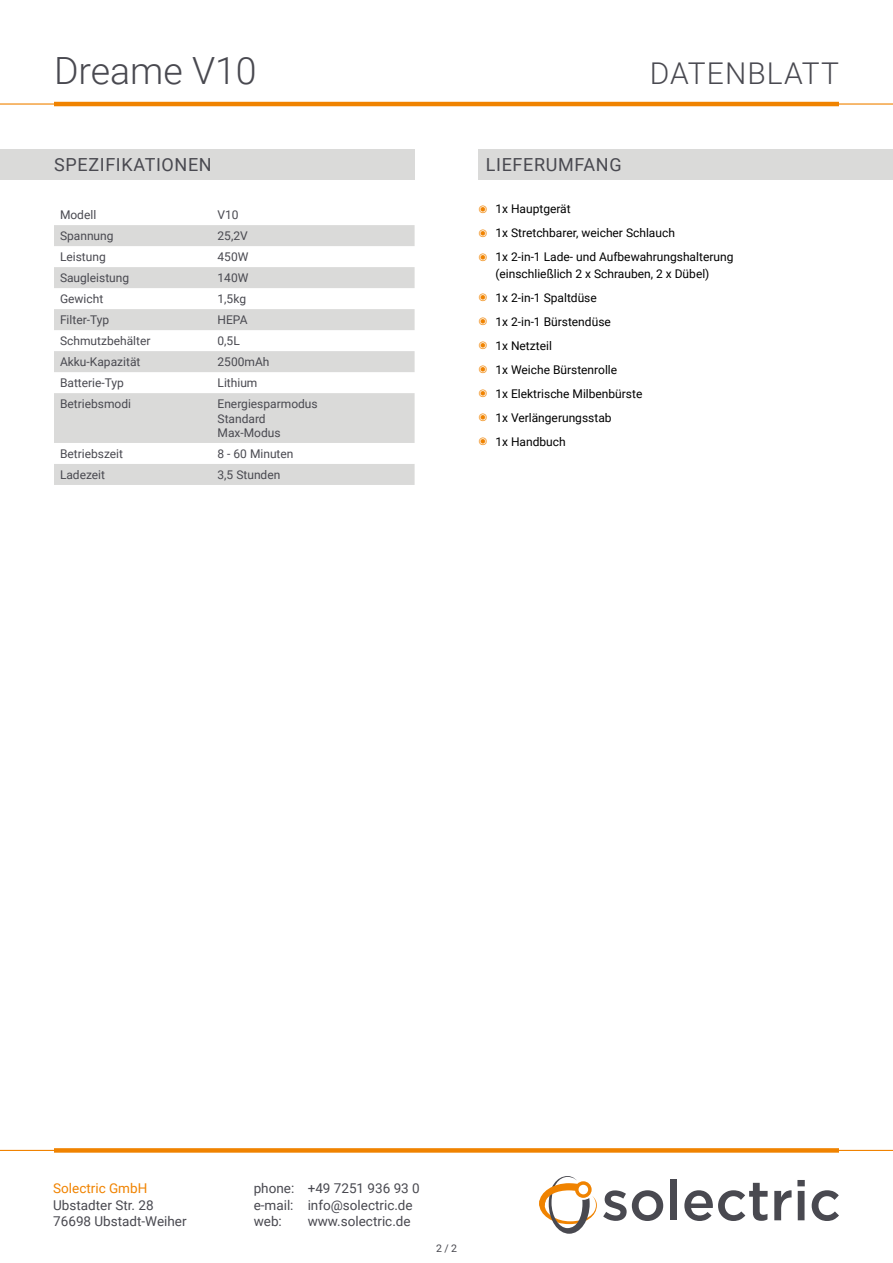
<style>
.page{position:relative;width:893px;height:1263px;background:#fff}
.page>*{position:absolute;margin:0;border:0;box-sizing:border-box;transform-origin:0 0}
.t1{font:300 37.5px "Roboto";color:#494950}
.t2{font:300 30px "Roboto";letter-spacing:.035em;color:#494950}
.t3{font:18px "Roboto";letter-spacing:.035em;color:#494950}
.t4{font:13.5px/16.5px "Roboto";color:#494950}
.t5{font:13.5px "Roboto";color:#f08300}
.t6{font:12px/24px "Roboto";color:#000}
.t7{font:12px/14.4px "Roboto";color:#494950}
.t8{font:10.5px "Roboto";color:#494950}
.s1{color:#f08300}
</style>
<div class="page">
<hr style="left:0;top:103px;width:893px;height:2px;background:#f08300">
<hr style="left:54px;top:102px;width:785px;height:4px;background:#f08300">
<hr style="left:0;top:1150px;width:893px;height:1px;background:#f08300">
<svg style="left:603px;top:1190px;width:60px;height:31px"></svg>
<div style="left:670px;top:1179px;width:7px;height:41px;background:#494950"></div>
<svg style="left:684px;top:1183px;width:84px;height:38px"></svg>
<svg style="left:774px;top:1190px;width:17px;height:30px"></svg>
<svg style="left:797px;top:1180px;width:8px;height:40px"></svg>
<svg style="left:812px;top:1190px;width:27px;height:31px"></svg>
<svg style="left:539px;top:1176px;width:58px;height:58px"></svg>
<div style="left:54px;top:1148px;width:785px;height:5px;background:#f08300"></div>
<svg style="left:54px;top:225px;width:361px;height:260px;fill:#dadad9"></svg>
<div style="left:478px;top:149px;width:415px;height:30px;background:#dadad9"></div>
<div style="left:0;top:149px;width:415px;height:30px;background:#dadad9"></div>
<h1 class="t1" style="left:54px;top:50px;width:204px">Dreame V10</h1>
<h2 class="t2" style="left:650px;top:57px;width:191px">DATENBLATT</h2>
<h3 class="t3" style="left:54px;top:156px;width:159px">SPEZIFIKATIONEN</h3>
<h3 class="t3" style="left:486px;top:156px;width:137px">LIEFERUMFANG</h3>
<p class="t6" style="left:478px;top:198px;width:256px"><span class="s1">◉</span> 1x Hauptgerät<br><span class="s1">◉</span> 1x Stretchbarer, weicher Schlauch<br><span class="s1">◉</span> 1x 2-in-1 Lade- und Aufbewahrungshalterung</p>
<p class="t6" style="left:478px;top:262px;width:233px;text-indent:17px">(einschließlich 2 x Schrauben, 2 x Dübel) <span class="s1">◉</span> 1x 2-in-1 Spaltdüse<br><span class="s1">◉</span> 1x 2-in-1 Bürstendüse<br><span class="s1">◉</span> 1x Netzteil<br><span class="s1">◉</span> 1x Weiche Bürstenrolle<br><span class="s1">◉</span> 1x Elektrische Milbenbürste<br><span class="s1">◉</span> 1x Verlängerungsstab<br><span class="s1">◉</span> 1x Handbuch</p>
<p class="t7" style="left:60px;top:208px;width:38px">Modell</p>
<p class="t7" style="left:218px;top:208px;width:23px">V10</p>
<p class="t7" style="left:60px;top:229px;width:55px">Spannung</p>
<p class="t7" style="left:218px;top:229px;width:32px">25,2V</p>
<p class="t7" style="left:60px;top:250px;width:47px">Leistung</p>
<p class="t7" style="left:218px;top:250px;width:32px">450W</p>
<p class="t7" style="left:60px;top:271px;width:71px">Saugleistung</p>
<p class="t7" style="left:218px;top:271px;width:32px">140W</p>
<p class="t7" style="left:60px;top:292px;width:45px">Gewicht</p>
<p class="t7" style="left:218px;top:292px;width:30px">1,5kg</p>
<p class="t7" style="left:60px;top:313px;width:51px">Filter-Typ</p>
<p class="t7" style="left:218px;top:313px;width:31px">HEPA</p>
<p class="t7" style="left:60px;top:334px;width:92px">Schmutzbehälter</p>
<p class="t7" style="left:218px;top:334px;width:24px">0,5L</p>
<p class="t7" style="left:60px;top:355px;width:82px">Akku-Kapazität</p>
<p class="t7" style="left:218px;top:355px;width:53px">2500mAh</p>
<p class="t7" style="left:60px;top:376px;width:65px">Batterie-Typ</p>
<p class="t7" style="left:218px;top:376px;width:41px">Lithium</p>
<p class="t7" style="left:60px;top:397px;width:73px">Betriebsmodi</p>
<p class="t7" style="left:218px;top:397px;width:102px">Energiesparmodus<br>Standard<br>Max-Modus</p>
<p class="t7" style="left:60px;top:447px;width:65px">Betriebszeit</p>
<p class="t7" style="left:218px;top:447px;width:78px">8 - 60 Minuten</p>
<p class="t7" style="left:60px;top:468px;width:47px">Ladezeit</p>
<p class="t7" style="left:218px;top:468px;width:64px">3,5 Stunden</p>
<p class="t5" style="left:53px;top:1183px;width:96px">Solectric GmbH</p>
<p class="t4" style="left:53px;top:1198px;width:135px">Ubstadter Str. 28<br>76698 Ubstadt-Weiher</p>
<p class="t4" style="left:254px;top:1181px;width:168px">phone: +49 7251 936 93 0 e-mail: info@solectric.de web:</p>
<p class="t4" style="left:308px;top:1214px;width:104px">www.solectric.de</p>
<p class="t8" style="left:436px;top:1244px;width:22px">2 / 2</p>
</div>
